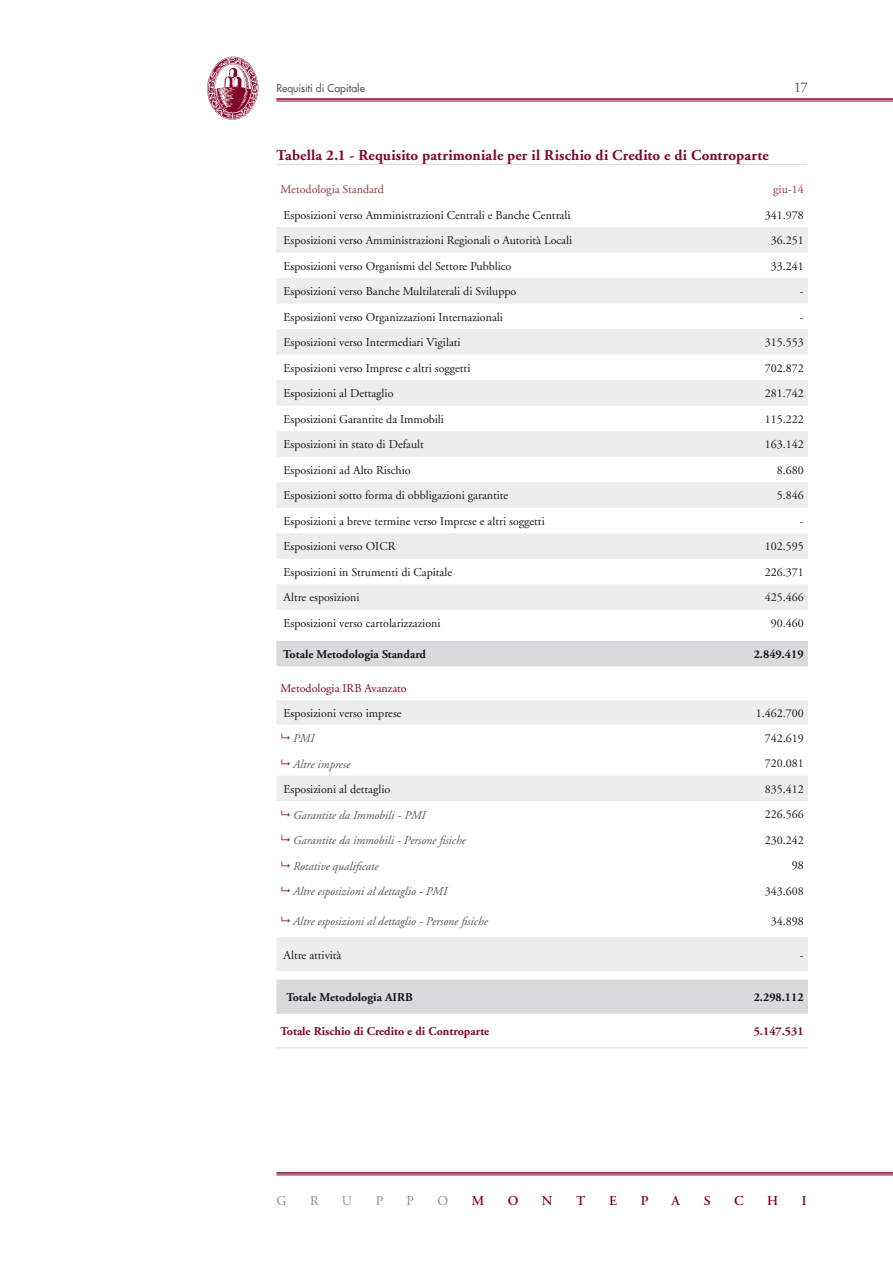
<style>
.page{position:relative;width:893px;height:1263px;background:#fff}
.page>*{position:absolute;margin:0;border:0;box-sizing:border-box;transform-origin:0 0}
.t1{font:700 15px "Adobe Garamond";letter-spacing:.01em;color:#830628}
.t2{font:15px "Adobe Garamond";color:#58585a}
.t3{font:600 13.5px "Adobe Garamond";color:#830628}
.t4{font:13.5px "Adobe Garamond";color:#87888a}
.t5{font:12px "Adobe Garamond";color:#1a171c}
.t6{font:italic 12px "Adobe Garamond";color:#58585a}
.t7{font:700 12px "Adobe Garamond";color:#1a171c}
.t8{font:700 12px "Adobe Garamond";color:#830628}
.t9{font:12px "Adobe Garamond";color:#9b3842}
.t10{font:12px "Adobe Garamond";color:#830628}
.t11{font:10.5px "Futura";color:#58585a}
</style>
<div class="page">
<hr style="left:276px;top:1172px;width:617px;height:2px;background:#830628">
<hr style="left:276px;top:1175px;width:617px;height:1px;background:#830628">
<hr style="left:276px;top:98px;width:617px;height:2px;background:#830628">
<hr style="left:276px;top:101px;width:617px;height:1px;background:#830628">
<img style="left:208px;top:56px;width:51px;height:64px">
<hr style="left:276px;top:164px;width:531px;height:1px;background:#d9dadb">
<svg style="left:276px;top:227px;width:532px;height:383px;fill:#eeeeef"></svg>
<svg style="left:276px;top:641px;width:532px;height:373px"></svg>
<div style="left:276px;top:776px;width:532px;height:25px;background:#ededee"></div>
<hr style="left:276px;top:1047px;width:447px;height:1px;background:#d9dadb">
<hr style="left:723px;top:1047px;width:85px;height:1px;background:#d9dadb">
<svg style="left:282px;top:733px;width:8px;height:7px"></svg>
<svg style="left:282px;top:759px;width:8px;height:6px"></svg>
<svg style="left:282px;top:810px;width:8px;height:6px"></svg>
<svg style="left:282px;top:835px;width:8px;height:7px"></svg>
<svg style="left:282px;top:861px;width:8px;height:6px"></svg>
<svg style="left:282px;top:886px;width:8px;height:7px"></svg>
<svg style="left:282px;top:916px;width:8px;height:7px"></svg>
<p class="t11" style="left:276px;top:81px;width:90px">Requisiti di Capitale</p>
<p class="t2" style="left:794px;top:79px;width:16px">17</p>
<p class="t1" style="left:276px;top:147px;width:494px">Tabella 2.1 - Requisito patrimoniale per il Rischio di Credito e di Controparte</p>
<p class="t9" style="left:281px;top:183px;width:105px">Metodologia Standard</p>
<p class="t9" style="left:773px;top:183px;width:32px">giu-14</p>
<p class="t5" style="left:284px;top:208px;width:288px">Esposizioni verso Amministrazioni Centrali e Banche Centrali</p>
<p class="t5" style="left:765px;top:208px;width:40px">341.978</p>
<p class="t5" style="left:284px;top:234px;width:290px">Esposizioni verso Amministrazioni Regionali o Autorità Locali</p>
<p class="t5" style="left:771px;top:234px;width:34px">36.251</p>
<p class="t5" style="left:284px;top:259px;width:229px">Esposizioni verso Organismi del Settore Pubblico</p>
<p class="t5" style="left:771px;top:259px;width:34px">33.241</p>
<p class="t5" style="left:284px;top:285px;width:234px">Esposizioni verso Banche Multilaterali di Sviluppo</p>
<p class="t5" style="left:800px;top:285px;width:5px">-</p>
<p class="t5" style="left:284px;top:311px;width:221px">Esposizioni verso Organizzazioni Internazionali</p>
<p class="t5" style="left:800px;top:311px;width:5px">-</p>
<p class="t5" style="left:284px;top:336px;width:178px">Esposizioni verso Intermediari Vigilati</p>
<p class="t5" style="left:765px;top:336px;width:40px">315.553</p>
<p class="t5" style="left:284px;top:362px;width:188px">Esposizioni verso Imprese e altri soggetti</p>
<p class="t5" style="left:765px;top:362px;width:40px">702.872</p>
<p class="t5" style="left:284px;top:387px;width:111px">Esposizioni al Dettaglio</p>
<p class="t5" style="left:765px;top:387px;width:40px">281.742</p>
<p class="t5" style="left:284px;top:413px;width:162px">Esposizioni Garantite da Immobili</p>
<p class="t5" style="left:765px;top:413px;width:40px">115.222</p>
<p class="t5" style="left:284px;top:438px;width:142px">Esposizioni in stato di Default</p>
<p class="t5" style="left:765px;top:438px;width:40px">163.142</p>
<p class="t5" style="left:284px;top:464px;width:129px">Esposizioni ad Alto Rischio</p>
<p class="t5" style="left:777px;top:464px;width:28px">8.680</p>
<p class="t5" style="left:284px;top:489px;width:226px">Esposizioni sotto forma di obbligazioni garantite</p>
<p class="t5" style="left:777px;top:489px;width:28px">5.846</p>
<p class="t5" style="left:284px;top:515px;width:263px">Esposizioni a breve termine verso Imprese e altri soggetti</p>
<p class="t5" style="left:800px;top:515px;width:5px">-</p>
<p class="t5" style="left:284px;top:540px;width:113px">Esposizioni verso OICR</p>
<p class="t5" style="left:765px;top:540px;width:40px">102.595</p>
<p class="t5" style="left:284px;top:566px;width:170px">Esposizioni in Strumenti di Capitale</p>
<p class="t5" style="left:765px;top:566px;width:40px">226.371</p>
<p class="t5" style="left:284px;top:591px;width:78px">Altre esposizioni</p>
<p class="t5" style="left:765px;top:591px;width:40px">425.466</p>
<p class="t5" style="left:284px;top:617px;width:158px">Esposizioni verso cartolarizzazioni</p>
<p class="t5" style="left:771px;top:617px;width:34px">90.460</p>
<p class="t7" style="left:283px;top:648px;width:144px">Totale Metodologia Standard</p>
<p class="t7" style="left:754px;top:648px;width:51px">2.849.419</p>
<p class="t10" style="left:281px;top:682px;width:128px">Metodologia IRB Avanzato</p>
<p class="t5" style="left:284px;top:707px;width:119px">Esposizioni verso imprese</p>
<p class="t5" style="left:756px;top:707px;width:49px">1.462.700</p>
<p class="t6" style="left:293px;top:732px;width:23px">PMI</p>
<p class="t5" style="left:765px;top:731px;width:40px">742.619</p>
<p class="t6" style="left:293px;top:757px;width:59px">Altre imprese</p>
<p class="t5" style="left:765px;top:757px;width:40px">720.081</p>
<p class="t5" style="left:284px;top:783px;width:108px">Esposizioni al dettaglio</p>
<p class="t5" style="left:765px;top:783px;width:40px">835.412</p>
<p class="t6" style="left:293px;top:808px;width:134px">Garantite da Immobili - PMI</p>
<p class="t5" style="left:765px;top:808px;width:40px">226.566</p>
<p class="t6" style="left:293px;top:834px;width:174px">Garantite da immobili - Persone fisiche</p>
<p class="t5" style="left:765px;top:834px;width:40px">230.242</p>
<p class="t6" style="left:293px;top:859px;width:87px">Rotative qualificate</p>
<p class="t5" style="left:792px;top:859px;width:13px">98</p>
<p class="t6" style="left:293px;top:885px;width:155px">Altre esposizioni al dettaglio - PMI</p>
<p class="t5" style="left:765px;top:885px;width:40px">343.608</p>
<p class="t6" style="left:293px;top:915px;width:196px">Altre esposizioni al dettaglio - Persone fisiche</p>
<p class="t5" style="left:771px;top:914px;width:34px">34.898</p>
<p class="t5" style="left:284px;top:948px;width:59px">Altre attività</p>
<p class="t5" style="left:800px;top:948px;width:5px">-</p>
<p class="t7" style="left:286px;top:991px;width:128px">Totale Metodologia AIRB</p>
<p class="t7" style="left:754px;top:991px;width:51px">2.298.112</p>
<p class="t8" style="left:281px;top:1025px;width:210px">Totale Rischio di Credito e di Controparte</p>
<p class="t8" style="left:754px;top:1025px;width:51px">5.147.531</p>
<p class="t4" style="left:276px;top:1193px;width:12px">G</p>
<p class="t4" style="left:310px;top:1193px;width:10px">r</p>
<p class="t4" style="left:342px;top:1193px;width:12px">u</p>
<p class="t4" style="left:376px;top:1193px;width:9px">p</p>
<p class="t4" style="left:407px;top:1193px;width:9px">p</p>
<p class="t4" style="left:438px;top:1193px;width:12px">o</p>
<p class="t3" style="left:472px;top:1193px;width:14px">M</p>
<p class="t3" style="left:508px;top:1193px;width:12px">O</p>
<p class="t3" style="left:542px;top:1193px;width:12px">N</p>
<p class="t3" style="left:576px;top:1193px;width:11px">T</p>
<p class="t3" style="left:609px;top:1193px;width:9px">E</p>
<p class="t3" style="left:641px;top:1193px;width:9px">P</p>
<p class="t3" style="left:671px;top:1193px;width:10px">A</p>
<p class="t3" style="left:704px;top:1193px;width:8px">S</p>
<p class="t3" style="left:734px;top:1193px;width:11px">C</p>
<p class="t3" style="left:767px;top:1193px;width:12px">H</p>
<p class="t3" style="left:802px;top:1193px;width:6px">I</p>
</div>
